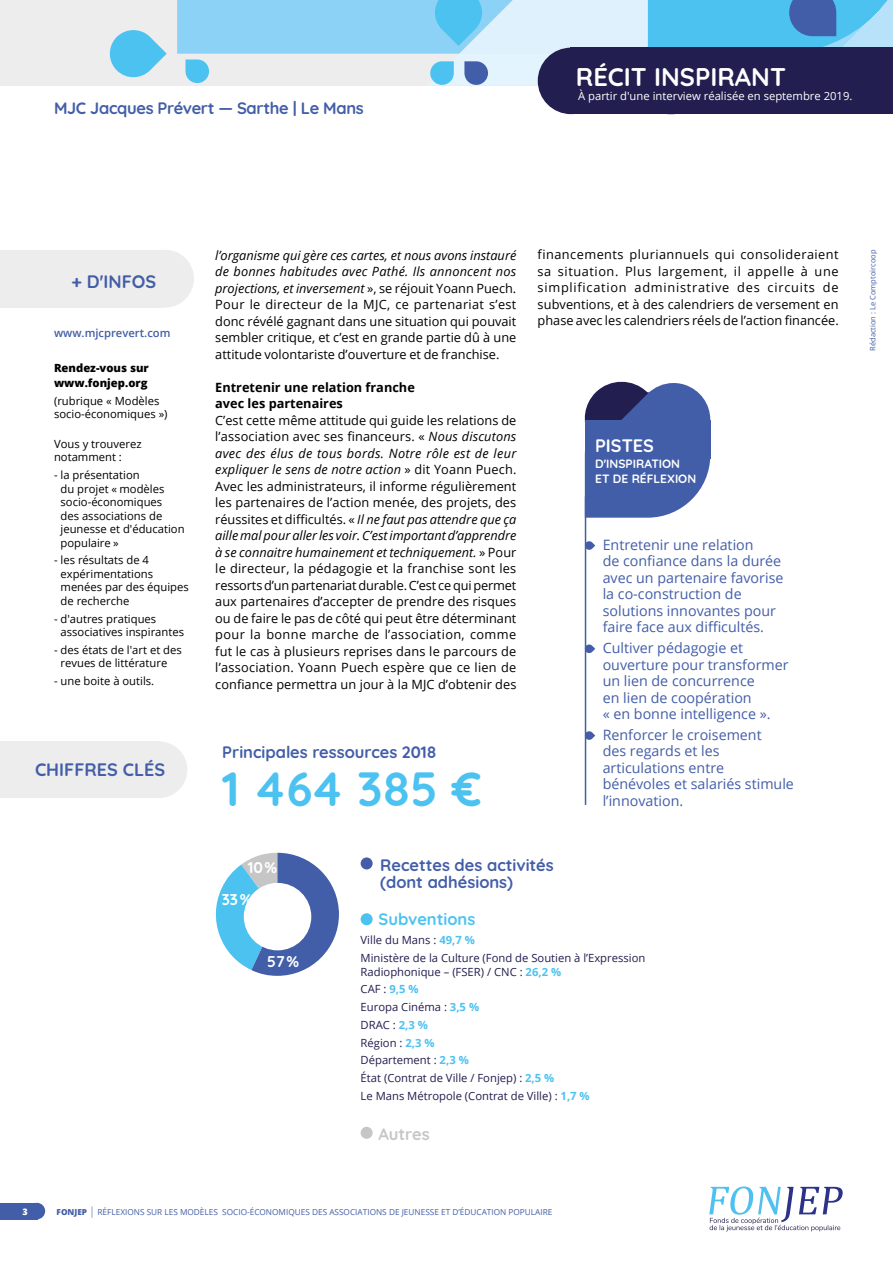
<style>
.page{position:relative;width:893px;height:1263px;background:#fff}
.page>*{position:absolute;margin:0;border:0;box-sizing:border-box;transform-origin:0 0}
.t1{font:700 47.85px "Quicksand";color:#4cc2f1}
.t2{font:700 25.5px "Quicksand";color:#fff}
.t3{font:700 18px "Quicksand";color:#435ea8}
.t4{font:700 18px "Quicksand";color:#fff}
.t5{font:700 16.5px/16.8px "Quicksand";color:#435ea8}
.t6{font:700 16.5px "Quicksand";letter-spacing:-.02em;color:#435ea8}
.t7{font:700 16.5px "Quicksand";color:#4cc2f1}
.t8{font:700 16.5px "Quicksand";color:#c6c6c6}
.t9{font:700 15.45px "Quicksand";color:#fff}
.t10{font:14.25px/16.5px "Open Sans";color:#435ea8}
.t11{font:12.75px/16.5px "Open Sans";color:#000;text-align:justify}
.t12{font:700 12.75px/16.5px "Open Sans";color:#000}
.t13{font:700 12px/15.5px "Quicksand";color:#fff}
.t14{font:11.25px/13.5px "Open Sans";color:#000}
.t15{font:11.25px/17.7px "Open Sans";color:#221e4f}
.t16{font:11.25px "Open Sans";color:#fff}
.t17{font:800 11.25px/14.7px "Open Sans";color:#000}
.t18{font:600 11.25px "Open Sans";color:#435ea8}
.t19{font:800 9px "Open Sans";color:#fff}
.t20{font:8.25px "Open Sans";color:#435ea8}
.t21{font:7.5px "Open Sans";color:#435ea8}
.s1{font-style:italic}
.s2{font-weight:700;color:#4cc2f1}
.s3{font-weight:800}
.s4{font-weight:300;font-size:11.25px}
</style>
<div class="page">
<div style="left:0;top:0;width:893px;height:85px;background:#ededed"></div>
<svg style="left:109px;top:30px;width:58px;height:48px"></svg>
<svg style="left:215px;top:853px;width:124px;height:123px"></svg>
<div style="left:136px;top:250px;width:58px;height:58px;background:#ededed;border-radius:50%"></div>
<div style="left:0;top:250px;width:164px;height:58px;background:#ededed"></div>
<div style="left:0;top:741px;width:74px;height:57px;background:#ededed"></div>
<div style="left:74px;top:741px;width:86px;height:57px;background:#ededed"></div>
<div style="left:131px;top:741px;width:56px;height:57px;background:#ededed;border-radius:50%"></div>
<div style="left:244px;top:883px;width:67px;height:67px;background:#fff;border-radius:50%"></div>
<div style="left:361px;top:857px;width:12px;height:12px;background:#435ea8;border-radius:50%"></div>
<div style="left:361px;top:913px;width:12px;height:12px;background:#4cc2f1;border-radius:50%"></div>
<div style="left:361px;top:1127px;width:12px;height:12px;background:#c6c6c6;border-radius:50%"></div>
<svg style="left:177px;top:0;width:716px;height:115px"></svg>
<div style="left:538px;top:48px;width:66px;height:66px;background:#221e4f;border-radius:50%"></div>
<div style="left:576px;top:60px;width:210px;height:26px;background:#221e4f"></div>
<div style="left:578px;top:92px;width:276px;height:8px;background:#221e4f"></div>
<svg style="left:584px;top:541px;width:11px;height:9px"></svg>
<svg style="left:584px;top:644px;width:11px;height:9px"></svg>
<svg style="left:584px;top:731px;width:11px;height:9px"></svg>
<hr style="left:585px;top:496px;width:1px;height:309px;background:#435ea8">
<svg style="left:584px;top:381px;width:126px;height:137px;background:#556aa9"></svg>
<svg style="left:709px;top:1186px;width:134px;height:45px"></svg>
<div style="left:0;top:1203px;width:37px;height:16px;background:#435ea8"></div>
<div style="left:29px;top:1203px;width:16px;height:16px;background:#435ea8;border-radius:50%"></div>
<p class="t6" style="left:54px;top:95px;width:311px">MJC Jacques Prévert — Sarthe | Le Mans</p>
<h2 class="t2" style="left:576px;top:56px;width:212px">RÉCIT INSPIRANT</h2>
<p class="t16" style="left:578px;top:89px;width:276px">À partir d'une interview réalisée en septembre 2019.</p>
<h3 class="t3" style="left:71px;top:266px;width:86px">+ D'INFOS</h3>
<p class="t18" style="left:54px;top:326px;width:118px">www.mjcprevert.com</p>
<p class="t17" style="left:54px;top:360px;width:96px">Rendez-vous sur www.fonjep.org</p>
<p class="t14" style="left:54px;top:394px;width:115px">(rubrique « Modèles socio-économiques »)</p>
<p class="t14" style="left:54px;top:437px;width:89px">Vous y trouverez notamment :</p>
<p class="t14" style="left:61px;top:468px;width:126px;text-indent:-7px">- la présentation<br>du projet « modèles socio-économiques<br>des associations de jeunesse et d'éducation populaire »</p>
<p class="t14" style="left:61px;top:553px;width:130px;text-indent:-7px">- les résultats de 4 expérimentations menées par des équipes de recherche</p>
<p class="t14" style="left:61px;top:611px;width:125px;text-indent:-7px">- d'autres pratiques associatives inspirantes</p>
<p class="t14" style="left:61px;top:643px;width:123px;text-indent:-7px">- des états de l'art et des revues de littérature</p>
<p class="t14" style="left:54px;top:674px;width:102px">- une boite à outils.</p>
<h3 class="t3" style="left:35px;top:755px;width:132px">CHIFFRES CLÉS</h3>
<p class="t11" style="left:215px;top:246px;width:303px"><span class="s1">l’organisme qui gère ces cartes, et nous avons instauré de bonnes habitudes avec Pathé. Ils annoncent nos projections, et inversement</span> », se réjouit Yoann Puech.<br>Pour le directeur de la MJC, ce partenariat s’est donc révélé gagnant dans une situation qui pouvait sembler critique, et c’est en grande partie dû à une attitude volontariste d’ouverture et de franchise.</p>
<p class="t12" style="left:215px;top:378px;width:201px">Entretenir une relation franche avec les partenaires</p>
<p class="t11" style="left:215px;top:411px;width:303px">C’est cette même attitude qui guide les relations de l’association avec ses financeurs. « <span class="s1">Nous discutons avec des élus de tous bords. Notre rôle est de leur expliquer le sens de notre action</span> » dit Yoann Puech.<br>Avec les administrateurs, il informe régulièrement les partenaires de l’action menée, des projets, des réussites et difficultés. « <span class="s1">Il ne faut pas attendre que ça aille mal pour aller les voir. C’est important d’apprendre à se connaitre humainement et techniquement.</span> » Pour le directeur, la pédagogie et la franchise sont les ressorts d’un partenariat durable. C’est ce qui permet aux partenaires d’accepter de prendre des risques ou de faire le pas de côté qui peut être déterminant pour la bonne marche de l’association, comme fut le cas à plusieurs reprises dans le parcours de l’association. Yoann Puech espère que ce lien de confiance permettra un jour à la MJC d’obtenir des</p>
<p class="t5" style="left:222px;top:742px;width:216px">Principales ressources 2018</p>
<h1 class="t1" style="left:222px;top:749px;width:261px">1 464 385 €</h1>
<p class="t11" style="left:538px;top:246px;width:303px">financements pluriannuels qui consolideraient sa situation. Plus largement, il appelle à une simplification administrative des circuits de subventions, et à des calendriers de versement en phase avec les calendriers réels de l’action financée.</p>
<h3 class="t4" style="left:595px;top:431px;width:60px">PISTES</h3>
<p class="t13" style="left:595px;top:455px;width:103px">D'INSPIRATION<br>ET DE RÉFLEXION</p>
<p class="t10" style="left:603px;top:536px;width:182px">Entretenir une relation<br>de confiance dans la durée avec un partenaire favorise la co-construction de solutions innovantes pour faire face aux difficultés.</p>
<p class="t10" style="left:603px;top:639px;width:187px">Cultiver pédagogie et ouverture pour transformer un lien de concurrence<br>en lien de coopération<br>« en bonne intelligence ».</p>
<p class="t10" style="left:603px;top:726px;width:193px">Renforcer le croisement<br>des regards et les articulations entre bénévoles et salariés stimule l’innovation.</p>
<p class="t9" style="left:248px;top:855px;width:31px">10 %</p>
<p class="t9" style="left:222px;top:886px;width:32px">33 %</p>
<p class="t9" style="left:267px;top:949px;width:34px">57 %</p>
<p class="t5" style="left:380px;top:855px;width:175px">Recettes des activités (dont adhésions)</p>
<p class="t7" style="left:378px;top:905px;width:98px">Subventions</p>
<p class="t15" style="left:361px;top:931px;width:286px">Ville du Mans : <span class="s2">49,7 %<br></span>Ministère de la Culture (Fond de Soutien à l’Expression</p>
<p class="t15" style="left:361px;top:962px;width:231px">Radiophonique – (FSER) / CNC : <span class="s2">26,2 %<br></span>CAF : <span class="s2">9,5 %<br></span>Europa Cinéma : <span class="s2">3,5 %<br></span>DRAC : <span class="s2">2,3 %<br></span>Région : <span class="s2">2,3 %<br></span>Département : <span class="s2">2,3 %<br></span>État (Contrat de Ville / Fonjep) : <span class="s2">2,5 %<br></span>Le Mans Métropole (Contrat de Ville) : <span class="s2">1,7 %</span></p>
<p class="t8" style="left:378px;top:1120px;width:53px">Autres</p>
<p class="t19" style="left:23px;top:1204px;width:7px">3</p>
<p class="t20" style="left:57px;top:1206px;width:497px"><span class="s3">FONJEP</span> <span class="s4">|</span> RÉFLEXIONS SUR LES MODÈLES SOCIO-ÉCONOMIQUES DES ASSOCIATIONS DE JEUNESSE ET D’ÉDUCATION POPULAIRE</p>
<p class="t21" style="left:867px;top:351px;width:103px;rotate:-90deg">Rédaction : Le Comptoircoop</p>
</div>
